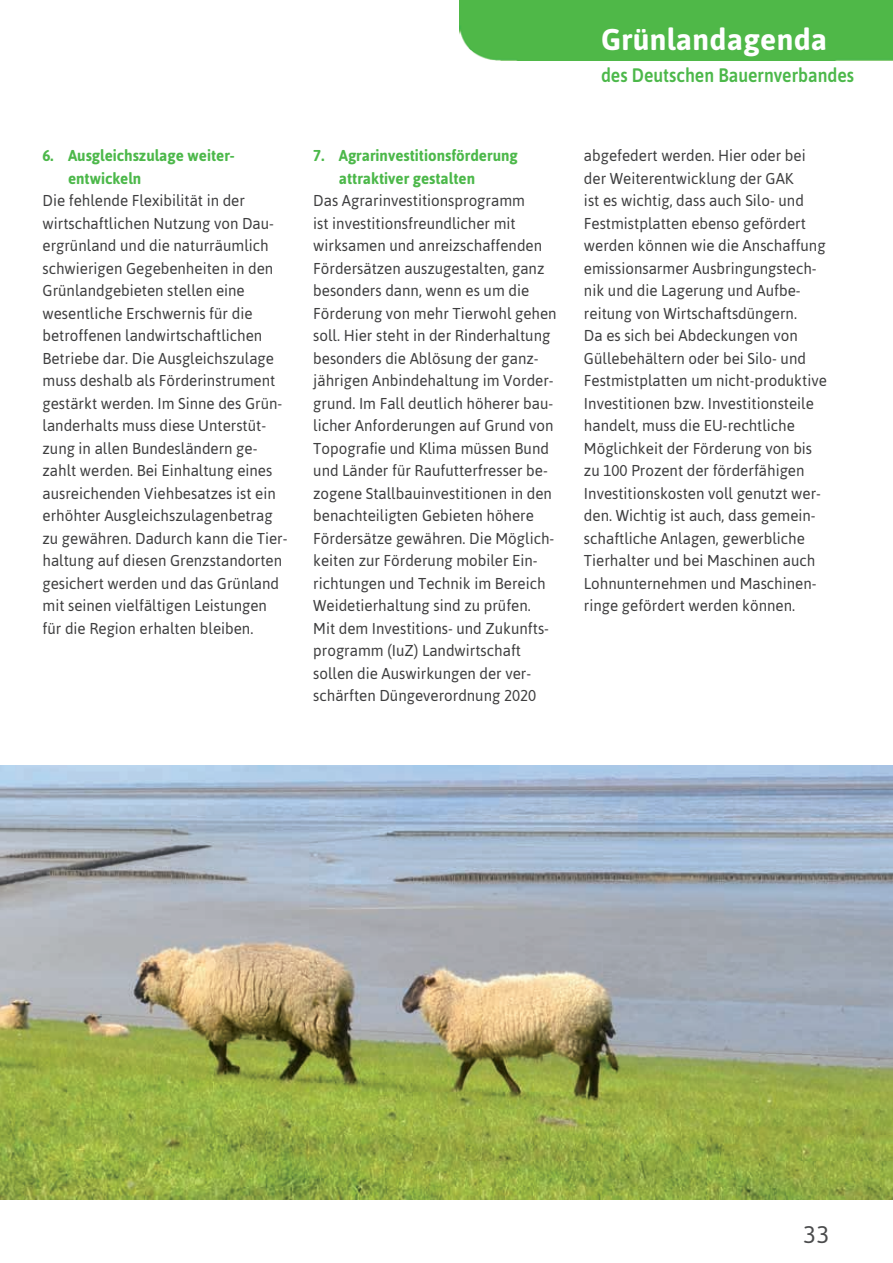
<style>
.page{position:relative;width:893px;height:1263px;background:#fff}
.page>*{position:absolute;margin:0;border:0;box-sizing:border-box;transform-origin:0 0}
.t1{font:700 30px "Asap";letter-spacing:.01em;color:#fff}
.t2{font:24px "Asap";color:#4b4c4d}
.t3{font:500 19.5px "Asap";color:#4cb84a;scale:.9 1}
.t4{font:15.75px/22.5px "Asap";color:#3e3e3f;scale:.96 1}
.t5{font:700 15.75px/22.5px "Asap";color:#4cb84a;scale:.96 1}
</style>
<div class="page">
<div style="left:459px;top:0;width:434px;height:61px;background:#4fb848"></div>
<img style="left:0;top:765px;width:893px;height:434px">
<p class="t5" style="left:68px;top:144px;width:175px;text-indent:-26px">6. Ausgleichszulage weiter&shy;entwickeln</p>
<p class="t4" style="left:43px;top:189px;width:257px">Die fehlende Flexibilität in der wirtschaftlichen Nutzung von Dau&shy;ergrünland und die naturräumlich schwierigen Gegebenheiten in den Grünlandgebieten stellen eine wesentliche Erschwernis für die betroffenen landwirtschaftlichen Betriebe dar. Die Ausgleichszulage muss deshalb als Förderinstrument gestärkt werden. Im Sinne des Grün&shy;landerhalts muss diese Unterstüt&shy;zung in allen Bundesländern ge&shy;zahlt werden. Bei Einhaltung eines ausreichenden Viehbesatzes ist ein erhöhter Ausgleichszulagenbetrag zu gewähren. Dadurch kann die Tier&shy;haltung auf diesen Grenzstandorten gesichert werden und das Grünland mit seinen vielfältigen Leistungen für die Region erhalten bleiben.</p>
<p class="t5" style="left:339px;top:144px;width:188px;text-indent:-26px">7. Agrarinvestitionsförderung attraktiver gestalten</p>
<p class="t4" style="left:313px;top:189px;width:255px">Das Agrarinvestitionsprogramm<br>ist investitionsfreundlicher mit wirksamen und anreizschaffenden Fördersätzen auszugestalten, ganz besonders dann, wenn es um die Förderung von mehr Tierwohl gehen soll. Hier steht in der Rinderhaltung besonders die Ablösung der ganz&shy;jährigen Anbindehaltung im Vorder&shy;grund. Im Fall deutlich höherer bau&shy;licher Anforderungen auf Grund von Topografie und Klima müssen Bund und Länder für Raufutterfresser be&shy;zogene Stallbauinvestitionen in den benachteiligten Gebieten höhere Fördersätze gewähren. Die Möglich&shy;keiten zur Förderung mobiler Ein&shy;richtungen und Technik im Bereich Weidetierhaltung sind zu prüfen.<br>Mit dem Investitions- und Zukunfts&shy;programm (IuZ) Landwirtschaft sollen die Auswirkungen der ver&shy;schärften Düngeverordnung 2020</p>
<h1 class="t1" style="left:601px;top:19px;width:228px">Grünlandagenda</h1>
<p class="t3" style="left:601px;top:62px;width:283px">des Deutschen Bauernverbandes</p>
<p class="t4" style="left:584px;top:144px;width:254px">abgefedert werden. Hier oder bei der Weiterentwicklung der GAK<br>ist es wichtig, dass auch Silo- und Festmistplatten ebenso gefördert werden können wie die Anschaffung emissionsarmer Ausbringungstech&shy;nik und die Lagerung und Aufbe&shy;reitung von Wirtschaftsdüngern.<br>Da es sich bei Abdeckungen von Güllebehältern oder bei Silo- und Festmistplatten um nicht-produktive Investitionen bzw. Investitionsteile handelt, muss die EU-rechtliche Möglichkeit der Förderung von bis zu 100 Prozent der förderfähigen Investitionskosten voll genutzt wer&shy;den. Wichtig ist auch, dass gemein&shy;schaftliche Anlagen, gewerbliche Tierhalter und bei Maschinen auch Lohnunternehmen und Maschinen&shy;ringe gefördert werden können.</p>
<h2 class="t2" style="left:803px;top:1218px;width:28px">33</h2>
</div>
